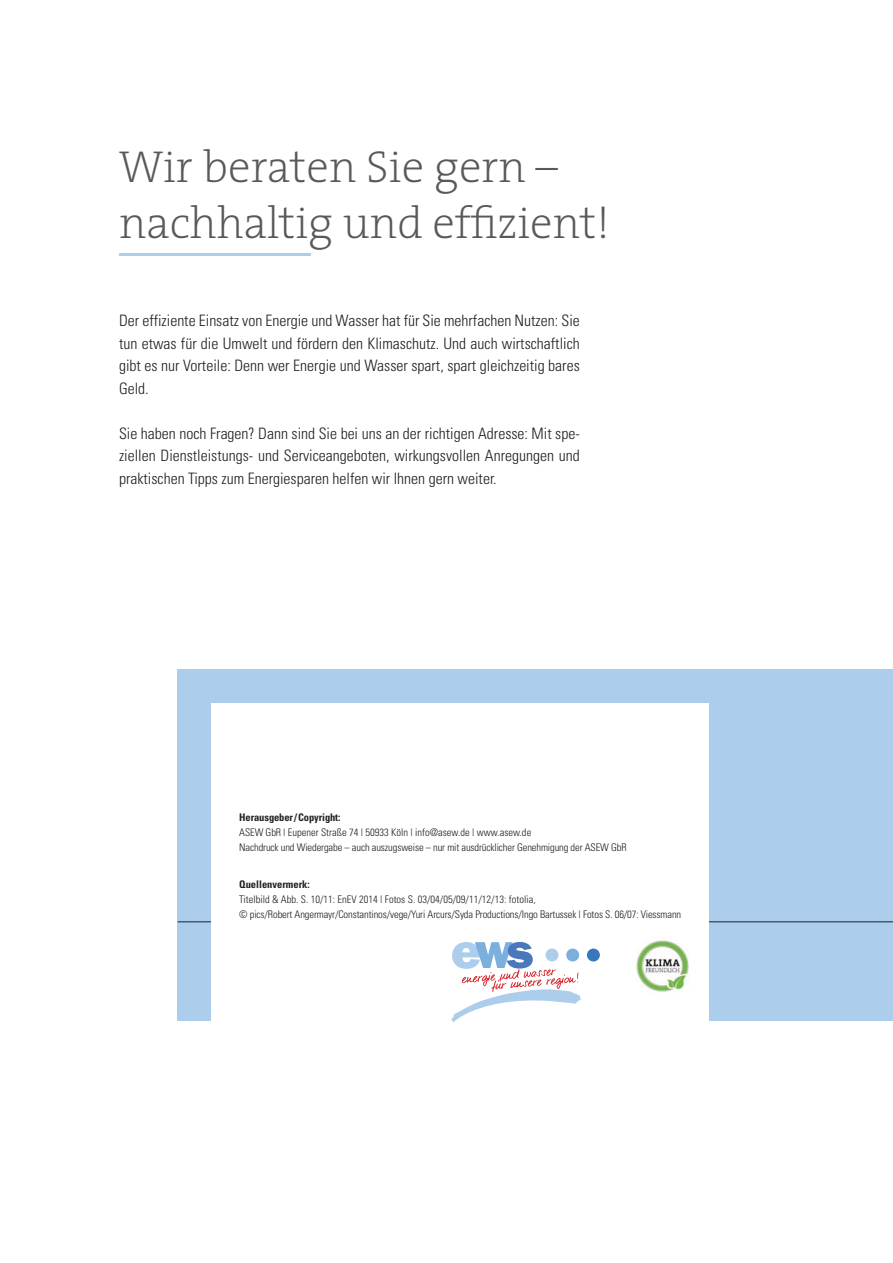
<style>
.page{position:relative;width:893px;height:1263px;background:#fff}
.page>*{position:absolute;margin:0;border:0;box-sizing:border-box;transform-origin:0 0}
.t1{font:200 45px/55.5px "The Serif";color:#58595b}
.t2{font:300 condensed 15.75px/22.5px "Univers";color:#231f20;text-align:justify}
.t3{font:300 condensed 10.5px/15px "Univers";letter-spacing:-.01em;color:#231f20}
.t4{font:700 condensed 10.5px "Univers";letter-spacing:-.01em;color:#231f20}
</style>
<div class="page">
<hr style="left:119px;top:253px;width:192px;height:2px;background:#accdec">
<div style="left:178px;top:669px;width:715px;height:352px;background:#accdec"></div>
<hr style="left:178px;top:921px;width:715px;height:1px;background:#231f20">
<div style="left:212px;top:703px;width:497px;height:338px;background:#fff"></div>
<img style="left:636px;top:940px;width:53px;height:52px">
<div style="left:587px;top:949px;width:13px;height:13px;background:#3777bc;border-radius:50%"></div>
<svg style="left:451px;top:942px;width:130px;height:80px"></svg>
<h1 class="t1" style="left:119px;top:141px;width:492px">Wir beraten Sie gern – nachhaltig und effizient!</h1>
<p class="t2" style="left:119px;top:311px;width:462px">Der effiziente Einsatz von Energie und Wasser hat für Sie mehrfachen Nutzen: Sie tun etwas für die Umwelt und fördern den Klimaschutz. Und auch wirtschaftlich gibt es nur Vorteile: Denn wer Energie und Wasser spart, spart gleichzeitig bares Geld.</p>
<p class="t2" style="left:119px;top:424px;width:462px">Sie haben noch Fragen? Dann sind Sie bei uns an der richtigen Adresse: Mit spe&shy;ziellen Dienstleistungs- und Serviceangeboten, wirkungsvollen Anregungen und praktischen Tipps zum Energiesparen helfen wir Ihnen gern weiter.</p>
<p class="t4" style="left:239px;top:814px;width:103px">Herausgeber / Copyright:</p>
<p class="t3" style="left:239px;top:826px;width:389px">ASEW GbR | Eupener Straße 74 | 50933 Köln | info@asew.de | www.asew.de<br>Nachdruck und Wiedergabe – auch auszugsweise – nur mit ausdrücklicher Genehmigung der ASEW GbR</p>
<p class="t4" style="left:239px;top:880px;width:72px">Quellenvermerk:</p>
<p class="t3" style="left:239px;top:892px;width:443px">Titelbild &amp; Abb. S. 10/11: EnEV 2014 | Fotos S. 03/04/05/09/11/12/13: fotolia,<br>© pics/Robert Angermayr/Constantinos/vege/Yuri Arcurs/Syda Productions/Ingo Bartussek | Fotos S. 06/07: Viessmann</p>
</div>
